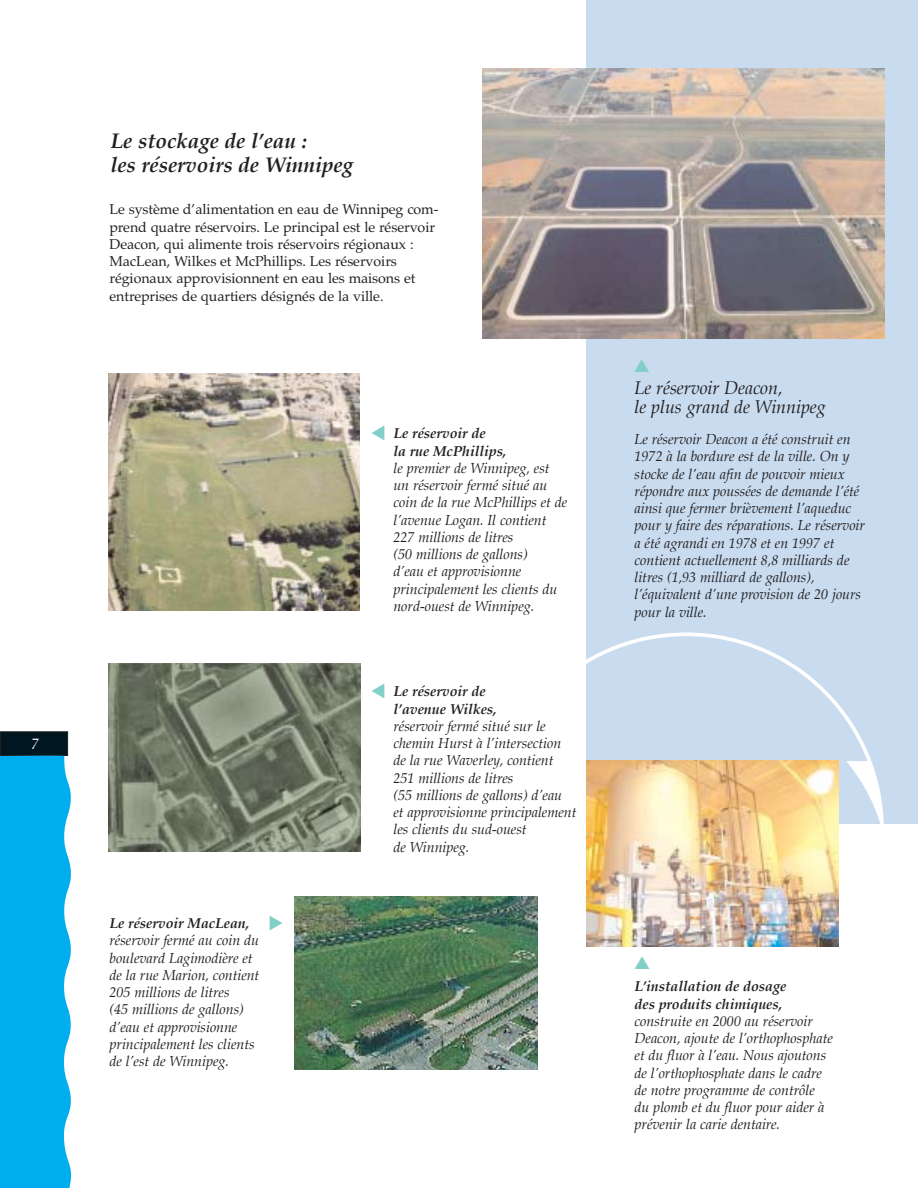
<style>
.page{position:relative;width:918px;height:1188px;background:#fff}
.page>*{position:absolute;margin:0;border:0;box-sizing:border-box;transform-origin:0 0}
.t1{font:italic 700 21px/24px "Palatino";letter-spacing:-.005em;color:#231f20}
.t2{font:italic 18px/19.5px "Palatino";letter-spacing:-.005em;color:#231f20}
.t3{font:italic 15px "Palatino";color:#fff}
.t4{font:italic 14.25px/17.2px "Palatino";letter-spacing:-.005em;color:#231f20}
.t5{font:14.25px/17.2px "Palatino";letter-spacing:-.005em;color:#231f20}
.t6{font:italic 700 14.25px/17.2px "Palatino";letter-spacing:-.005em;color:#231f20}
</style>
<div class="page">
<div style="left:586px;top:0;width:332px;height:824px;background:#c8dbef"></div>
<div style="left:1px;top:732px;width:66px;height:23px;background:#001722"></div>
<div style="left:0;top:731px;width:68px;height:25px;border:1px solid #231f20"></div>
<img style="left:483px;top:69px;width:402px;height:270px">
<svg style="left:586px;top:632px;width:298px;height:232px"></svg>
<svg style="left:846px;top:761px;width:36px;height:69px"></svg>
<div style="left:0;top:755px;width:71px;height:433px;background:#00aeef"></div>
<img style="left:294px;top:897px;width:243px;height:172px">
<img style="left:108px;top:374px;width:252px;height:237px">
<img style="left:108px;top:663px;width:252px;height:189px">
<img style="left:586px;top:760px;width:252px;height:187px">
<p class="t3" style="left:32px;top:736px;width:9px">7</p>
<h1 class="t1" style="left:111px;top:130px;width:244px">Le stockage de l’eau :<br>les réservoirs de Winnipeg</h1>
<p class="t5" style="left:109px;top:203px;width:331px">Le système d’alimentation en eau de Winnipeg com&shy;prend quatre réservoirs. Le principal est le réservoir Deacon, qui alimente trois réservoirs régionaux :<br>MacLean, Wilkes et McPhillips. Les réservoirs régionaux approvisionnent en eau les maisons et entreprises de quartiers désignés de la ville.</p>
<p class="t6" style="left:393px;top:426px;width:115px">Le réservoir de<br>la rue McPhillips,</p>
<p class="t4" style="left:393px;top:460px;width:175px">le premier de Winnipeg, est un réservoir fermé situé au coin de la rue McPhillips et de l’avenue Logan. Il contient<br>227 millions de litres<br>(50 millions de gallons)<br>d’eau et approvisionne principalement les clients du nord-ouest de Winnipeg.</p>
<p class="t6" style="left:110px;top:916px;width:141px">Le réservoir MacLean,</p>
<p class="t4" style="left:110px;top:933px;width:151px">réservoir fermé au coin du boulevard Lagimodière et de la rue Marion, contient<br>205 millions de litres<br>(45 millions de gallons) d’eau et approvisionne principalement les clients de l’est de Winnipeg.</p>
<p class="t6" style="left:393px;top:684px;width:105px">Le réservoir de l’avenue Wilkes,</p>
<p class="t4" style="left:393px;top:718px;width:185px">réservoir fermé situé sur le chemin Hurst à l’intersection de la rue Waverley, contient<br>251 millions de litres<br>(55 millions de gallons) d’eau<br>et approvisionne principalement les clients du sud-ouest<br>de Winnipeg.</p>
<p class="t2" style="left:635px;top:379px;width:193px">Le réservoir Deacon,<br>le plus grand de Winnipeg</p>
<p class="t4" style="left:635px;top:432px;width:232px">Le réservoir Deacon a été construit en 1972 à la bordure est de la ville. On y stocke de l’eau afin de pouvoir mieux répondre aux poussées de demande l’été ainsi que fermer brièvement l’aqueduc pour y faire des réparations. Le réservoir a été agrandi en 1978 et en 1997 et contient actuellement 8,8 milliards de litres (1,93 milliard de gallons), l’équivalent d’une provision de 20 jours pour la ville.</p>
<p class="t6" style="left:635px;top:979px;width:153px">L’installation de dosage des produits chimiques,</p>
<p class="t4" style="left:635px;top:1013px;width:200px">construite en 2000 au réservoir<br>Deacon, ajoute de l’orthophosphate et du fluor à l’eau. Nous ajoutons de l’orthophosphate dans le cadre de notre programme de contrôle du plomb et du fluor pour aider à prévenir la carie dentaire.</p>
</div>
